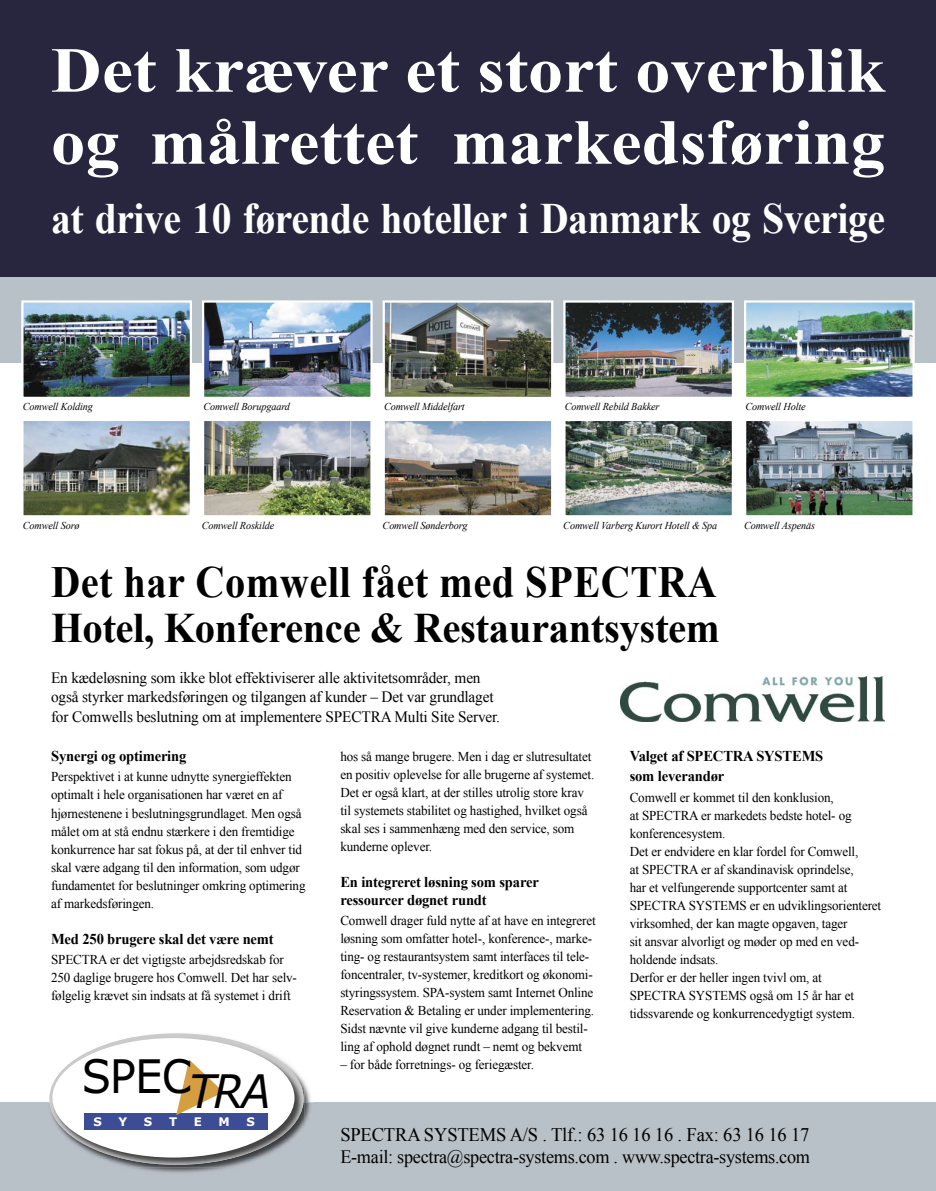
<style>
.page{position:relative;width:936px;height:1191px;background:#fff}
.page>*{position:absolute;margin:0;border:0;box-sizing:border-box;transform-origin:0 0}
.t1{font:700 64.2px/72px "Times New Roman";color:#fff;scale:1.09 1}
.t2{font:46.35px "Verdana";color:#000;scale:.93 1}
.t3{font:700 44.55px "Times New Roman";letter-spacing:.01em;color:#000;scale:.91 1}
.t4{font:700 43.35px "Times New Roman";letter-spacing:-.01em;color:#fff;scale:.92 1}
.t5{font:700 42px "Times New Roman";letter-spacing:-.01em;color:#000}
.t6{font:19.2px "Times New Roman";letter-spacing:-.01em;color:#000}
.t7{font:18.75px "Times New Roman";letter-spacing:-.015em;color:#000}
.t8{font:15.75px/19.5px "Times New Roman";letter-spacing:-.01em;color:#000}
.t9{font:700 15px/18px "Times New Roman";letter-spacing:-.01em;color:#000}
.t10{font:13.5px/18px "Times New Roman";letter-spacing:-.01em;color:#000}
.t11{font:700 11.85px "Verdana";color:#fff}
.t12{font:italic 10.5px "Times New Roman";letter-spacing:-.01em;color:#000}
.s1{font-style:italic}
</style>
<div class="page">
<div style="left:0;top:1102px;width:935px;height:89px;background:#b9c1c8"></div>
<div style="left:0;top:276px;width:935px;height:87px;background:#b9c1c8"></div>
<div style="left:0;top:0;width:935px;height:276px;background:#28253e"></div>
<img style="left:48px;top:1033px;width:265px;height:140px">
<img style="left:51px;top:1037px;width:253px;height:130px">
<img style="left:51px;top:1037px;width:252px;height:127px">
<div style="left:52px;top:1038px;width:242px;height:119px;background:#fff;border-radius:50%"></div>
<div style="left:84px;top:1113px;width:183px;height:16px;background:#3c4c95"></div>
<svg style="left:176px;top:1059px;width:47px;height:56px"></svg>
<img style="left:620px;top:676px;width:264px;height:45px">
<img style="left:747px;top:422px;width:164px;height:92px">
<div style="left:744px;top:419px;width:170px;height:98px;border:2px solid #fff"></div>
<img style="left:24px;top:303px;width:165px;height:93px">
<div style="left:21px;top:300px;width:171px;height:99px;border:2px solid #fff"></div>
<img style="left:205px;top:303px;width:164px;height:93px">
<div style="left:202px;top:300px;width:170px;height:99px;border:2px solid #fff"></div>
<img style="left:385px;top:303px;width:165px;height:93px">
<div style="left:382px;top:300px;width:171px;height:99px;border:2px solid #fff"></div>
<img style="left:566px;top:303px;width:165px;height:93px">
<div style="left:563px;top:300px;width:171px;height:99px;border:2px solid #fff"></div>
<img style="left:747px;top:303px;width:164px;height:93px">
<div style="left:744px;top:300px;width:170px;height:99px;border:2px solid #fff"></div>
<img style="left:24px;top:422px;width:165px;height:92px">
<div style="left:21px;top:419px;width:171px;height:98px;border:2px solid #fff"></div>
<img style="left:205px;top:422px;width:164px;height:92px">
<div style="left:202px;top:419px;width:170px;height:98px;border:2px solid #fff"></div>
<img style="left:385px;top:422px;width:165px;height:92px">
<div style="left:382px;top:419px;width:171px;height:98px;border:2px solid #fff"></div>
<img style="left:566px;top:422px;width:165px;height:92px">
<div style="left:563px;top:419px;width:171px;height:98px;border:2px solid #fff"></div>
<h1 class="t1" style="left:51px;top:33px;width:766px">Det kræver et stort overblik og målrettet markedsføring</h1>
<h3 class="t4" style="left:51px;top:188px;width:907px">at drive 10 førende hoteller i Danmark og Sverige</h3>
<p class="t12" style="left:23px;top:399px;width:72px">Comwell Kolding</p>
<p class="t12" style="left:384px;top:399px;width:82px">Comwell Middelfart</p>
<p class="t12" style="left:745px;top:399px;width:62px">Comwell Holte</p>
<p class="t12" style="left:203px;top:399px;width:88px">Comwell Borupgaard</p>
<p class="t12" style="left:564px;top:399px;width:96px">Comwell Rebild Bakker</p>
<p class="t12" style="left:23px;top:518px;width:58px">Comwell Sorø</p>
<p class="t12" style="left:382px;top:518px;width:86px">Comwell Sønderborg</p>
<p class="t12" style="left:202px;top:518px;width:74px">Comwell Roskilde</p>
<p class="t12" style="left:563px;top:518px;width:155px">Comwell Varberg Kurort Hotell &amp; Spa</p>
<p class="t12" style="left:744px;top:518px;width:73px">Comwell Aspenäs</p>
<h3 class="t3" style="left:51px;top:551px;width:733px">Det har Comwell fået med SPECTRA</h3>
<h3 class="t5" style="left:51px;top:598px;width:670px">Hotel, Konference &amp; Restaurantsystem</h3>
<p class="t8" style="left:51px;top:667px;width:450px">En kædeløsning som ikke blot effektiviserer alle aktivitetsområder, men også styrker markedsføringen og tilgangen af kunder – Det var grundlaget for Comwells beslutning om at implementere SPECTRA Multi Site Server.</p>
<p class="t10" style="left:340px;top:747px;width:255px">hos så mange brugere. Men i dag er slutresultatet en positiv oplevelse for alle brugerne af systemet.<br>Det er også klart, at der stilles utrolig store krav til systemets stabilitet og hastighed, hvilket også skal ses i sammenhæng med den service, som kunderne oplever.</p>
<p class="t9" style="left:340px;top:872px;width:200px">En integreret løsning som sparer ressourcer døgnet rundt</p>
<p class="t10" style="left:340px;top:911px;width:257px">Comwell drager fuld nytte af at have en integreret løsning som omfatter hotel-, konference-, marke&shy;ting- og restaurantsystem samt interfaces til tele&shy;foncentraler, tv-systemer, kreditkort og økonomi&shy;styringssystem. SPA-system samt Internet Online Reservation &amp; Betaling er under implementering.<br>Sidst nævnte vil give kunderne adgang til bestil&shy;ling af ophold døgnet rundt – nemt og bekvemt</p>
<p class="t10" style="left:340px;top:1055px;width:195px">– for både forretnings- og feriegæster.</p>
<p class="t9" style="left:51px;top:747px;width:137px">Synergi og optimering</p>
<p class="t10" style="left:51px;top:767px;width:256px">Perspektivet i at kunne udnytte synergieffekten optimalt i hele organisationen har været en af hjørnestenene i beslutningsgrundlaget. Men også målet om at stå endnu stærkere i den fremtidige konkurrence har sat fokus på, at der til enhver tid skal være adgang til den information, som udgør fundamentet for beslutninger omkring optimering af markedsføringen.</p>
<p class="t9" style="left:51px;top:929px;width:224px">Med 250 brugere skal det være nemt</p>
<p class="t10" style="left:51px;top:950px;width:247px">SPECTRA er det vigtigste arbejdsredskab for<br>250 daglige brugere hos Comwell. Det har selv&shy;følgelig krævet sin indsats at få systemet i drift</p>
<h2 class="t2" style="left:82px;top:1047px;width:204px">SPEC<span class="s1">TRA</span></h2>
<p class="t9" style="left:629px;top:746px;width:195px;line-height:20.1px">Valget af SPECTRA SYSTEMS som leverandør</p>
<p class="t10" style="left:629px;top:788px;width:253px">Comwell er kommet til den konklusion,<br>at SPECTRA er markedets bedste hotel- og konferencesystem.<br>Det er endvidere en klar fordel for Comwell,<br>at SPECTRA er af skandinavisk oprindelse,<br>har et velfungerende supportcenter samt at SPECTRA SYSTEMS er en udviklingsorienteret virksomhed, der kan magte opgaven, tager<br>sit ansvar alvorligt og møder op med en ved&shy;holdende indsats.<br>Derfor er der heller ingen tvivl om, at SPECTRA SYSTEMS også om 15 år har et tidssvarende og konkurrencedygtigt system.</p>
<p class="t11" style="left:93px;top:1114px;width:10px">S</p>
<p class="t11" style="left:118px;top:1114px;width:10px">Y</p>
<p class="t11" style="left:144px;top:1114px;width:10px">S</p>
<p class="t11" style="left:169px;top:1114px;width:10px">T</p>
<p class="t11" style="left:194px;top:1114px;width:10px">E</p>
<p class="t11" style="left:218px;top:1114px;width:13px">M</p>
<p class="t11" style="left:246px;top:1114px;width:10px">S</p>
<h3 class="t6" style="left:340px;top:1121px;width:470px">SPECTRA SYSTEMS A/S . Tlf.: 63 16 16 16 . Fax: 63 16 16 17</h3>
<h3 class="t7" style="left:340px;top:1144px;width:471px">E-mail: spectra@spectra-systems.com . www.spectra-systems.com</h3>
</div>
